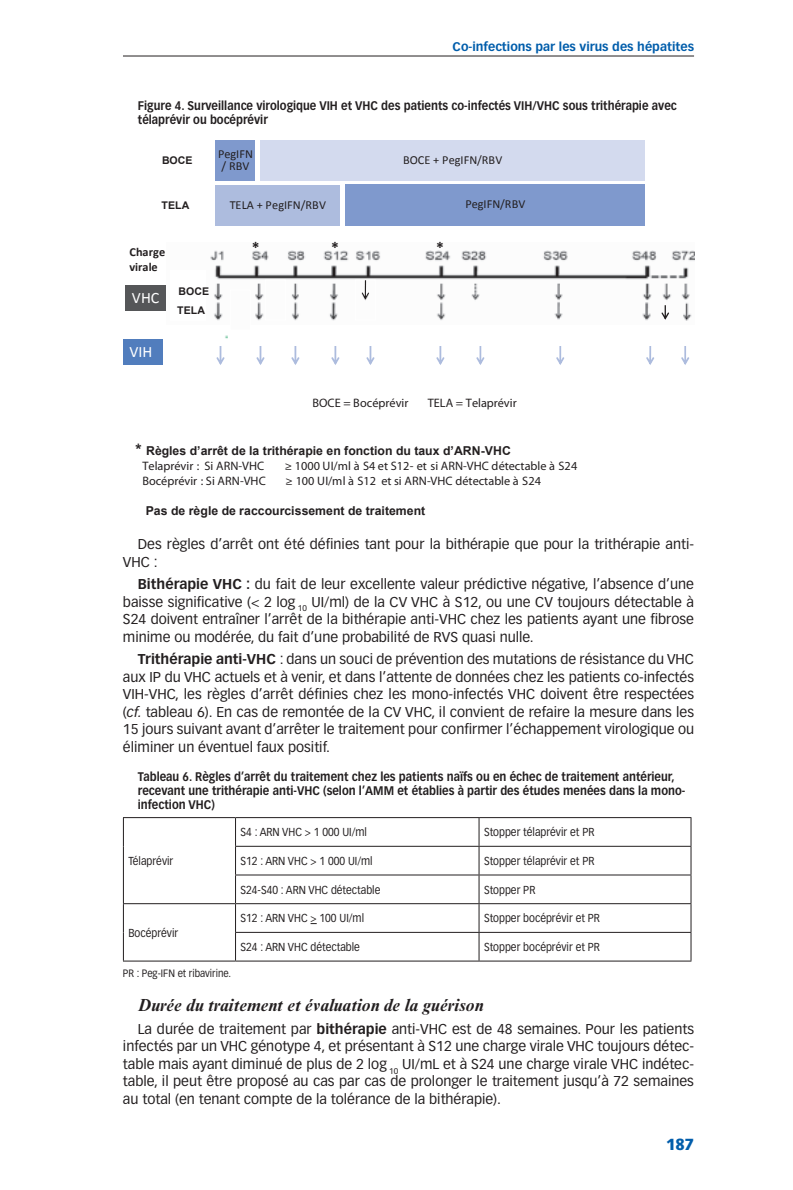
<style>
.page{position:relative;width:793px;height:1190px;background:#fff}
.page>*{position:absolute;margin:0;border:0;box-sizing:border-box;transform-origin:0 0}
.t1{font:italic 700 17.5px "Times New Roman MT Std";color:#231f20}
.t2{font:15.92px "Calibri";letter-spacing:.005em;color:#fff}
.t3{font:700 15.92px "Calibri";color:#231f20}
.t4{font:900 15.75px "Vectora LT Std";color:#015dab}
.t5{font:14px/17.5px "Vectora LT Std";color:#231f20;text-align:justify}
.t6{font:700 12.25px/14px "Vectora LT Std";color:#231f20;scale:.9 1}
.t7{font:12.25px "Arial";color:#231f20}
.t8{font:700 12.25px/15.4px "Arial";color:#231f20}
.t9{font:12.25px/12.4px "Calibri";letter-spacing:.005em;color:#231f20}
.t10{font:700 12.25px "Vectora LT Std";color:#015dab}
.t11{font:700 12.25px/14.5px "Calibri";letter-spacing:.005em;color:#231f20}
.t12{font:11.38px "Vectora LT Std";color:#231f20;scale:.9 1}
.t13{font:10.5px "Vectora LT Std";color:#231f20;scale:.9 1}
.t14{font:700 10.5px/19.1px "Arial";color:#231f20}
.s1{font-size:15.92px}
.s2{font-weight:400}
.s3{font-weight:700}
.s4{font-style:italic}
</style>
<div class="page">
<hr style="left:123px;top:56px;width:570px;height:1px;background:#231f20">
<hr style="left:235px;top:874px;width:244px;height:1px;background:#231f20">
<hr style="left:479px;top:874px;width:212px;height:1px;background:#231f20">
<hr style="left:235px;top:903px;width:244px;height:1px;background:#231f20">
<hr style="left:479px;top:903px;width:212px;height:1px;background:#231f20">
<hr style="left:235px;top:932px;width:244px;height:1px;background:#231f20">
<hr style="left:479px;top:932px;width:212px;height:1px;background:#231f20">
<svg style="left:478px;top:818px;width:1px;height:142px"></svg>
<hr style="left:235px;top:960px;width:244px;height:1px;background:#231f20">
<hr style="left:479px;top:960px;width:212px;height:1px;background:#231f20">
<hr style="left:235px;top:817px;width:244px;height:1px;background:#231f20">
<hr style="left:479px;top:817px;width:212px;height:1px;background:#231f20">
<svg style="left:690px;top:818px;width:1px;height:142px"></svg>
<hr style="left:235px;top:846px;width:244px;height:1px;background:#231f20">
<hr style="left:479px;top:846px;width:212px;height:1px;background:#231f20">
<hr style="left:123px;top:817px;width:112px;height:1px;background:#231f20">
<hr style="left:123px;top:903px;width:112px;height:1px;background:#231f20">
<svg style="left:123px;top:818px;width:1px;height:142px"></svg>
<svg style="left:235px;top:818px;width:1px;height:142px"></svg>
<hr style="left:123px;top:960px;width:112px;height:1px;background:#231f20">
<div style="left:125px;top:285px;width:48px;height:26px;background:#555658"></div>
<div style="left:123px;top:339px;width:40px;height:26px;background:#517dbd"></div>
<svg style="left:216px;top:346px;width:8px;height:19px"></svg>
<svg style="left:256px;top:346px;width:8px;height:19px"></svg>
<svg style="left:291px;top:346px;width:8px;height:19px"></svg>
<svg style="left:366px;top:346px;width:8px;height:19px"></svg>
<svg style="left:331px;top:346px;width:9px;height:19px"></svg>
<svg style="left:436px;top:346px;width:8px;height:19px"></svg>
<svg style="left:476px;top:346px;width:8px;height:19px"></svg>
<svg style="left:556px;top:346px;width:8px;height:19px"></svg>
<svg style="left:646px;top:346px;width:8px;height:19px"></svg>
<svg style="left:681px;top:346px;width:8px;height:19px"></svg>
<div style="left:215px;top:185px;width:125px;height:40px;background:#adbcde"></div>
<div style="left:345px;top:184px;width:300px;height:41px;background:#7f99cd"></div>
<div style="left:260px;top:140px;width:385px;height:40px;background:#d3daee"></div>
<div style="left:215px;top:140px;width:40px;height:40px;background:#7f99cd"></div>
<img style="left:166px;top:250px;width:527px;height:89px">
<svg style="left:661px;top:305px;width:7px;height:15px"></svg>
<div style="left:170px;top:270px;width:35px;height:50px;background:#fff"></div>
<div style="left:230px;top:290px;width:20px;height:40px;background:#fcfcfc"></div>
<div style="left:265px;top:280px;width:20px;height:40px;background:#fcfcfc"></div>
<div style="left:355px;top:280px;width:20px;height:40px;background:#fcfcfc"></div>
<svg style="left:361px;top:280px;width:8px;height:19px"></svg>
<p class="t10" style="left:452px;top:39px;width:243px">Co-infections par les virus des hépatites</p>
<p class="t6" style="left:138px;top:99px;width:600px">Figure 4. Surveillance virologique VIH et VHC des patients co-infectés VIH/VHC sous trithérapie avec télaprévir ou bocéprévir</p>
<p class="t14" style="left:162px;top:151px;width:32px">BOCE</p>
<p class="t14" style="left:161px;top:196px;width:29px">TELA</p>
<p class="t9" style="left:218px;top:147px;width:36px">PegIFN / RBV</p>
<p class="t9" style="left:403px;top:154px;width:101px">BOCE + PegIFN/RBV</p>
<p class="t9" style="left:229px;top:199px;width:98px">TELA + PegIFN/RBV</p>
<p class="t9" style="left:465px;top:198px;width:61px">PegIFN/RBV</p>
<p class="t11" style="left:129px;top:245px;width:37px">Charge virale</p>
<p class="t2" style="left:132px;top:288px;width:29px">VHC</p>
<p class="t14" style="left:177px;top:282px;width:34px">BOCE<br>TELA</p>
<p class="t3" style="left:252px;top:237px;width:9px">*</p>
<p class="t3" style="left:331px;top:238px;width:9px">*</p>
<p class="t3" style="left:436px;top:237px;width:9px">*</p>
<p class="t2" style="left:129px;top:342px;width:24px">VIH</p>
<p class="t7" style="left:312px;top:395px;width:97px">BOCE = Bocéprévir</p>
<p class="t7" style="left:427px;top:395px;width:90px">TELA = Telaprévir</p>
<p class="t8" style="left:142px;top:443px;width:370px;text-indent:-7px"><span class="s1">*</span> Règles d’arrêt de la trithérapie en fonction du taux d’ARN-VHC<br><span class="s2">Telaprévir : Si ARN-VHC</span></p>
<p class="t7" style="left:284px;top:459px;width:294px">≥ 1000 UI/ml à S4 et S12- et si ARN-VHC détectable à S24</p>
<p class="t7" style="left:142px;top:473px;width:125px">Bocéprévir : Si ARN-VHC</p>
<p class="t7" style="left:285px;top:473px;width:257px">≥ 100 UI/ml à S12 et si ARN-VHC détectable à S24</p>
<p class="t8" style="left:146px;top:503px;width:281px">Pas de règle de raccourcissement de traitement</p>
<p class="t5" style="left:123px;top:535px;width:572px;text-indent:15px">Des règles d’arrêt ont été définies tant pour la bithérapie que pour la trithérapie anti-<br>VHC :</p>
<p class="t5" style="left:123px;top:575px;width:572px;text-indent:15px"><span class="s3">Bithérapie VHC :</span> du fait de leur excellente valeur prédictive négative, l’absence d’une baisse significative (&lt; 2 log <sub>10</sub> UI/ml) de la CV VHC à S12, ou une CV toujours détectable à S24 doivent entraîner l’arrêt de la bithérapie anti-VHC chez les patients ayant une fibrose minime ou modérée, du fait d’une probabilité de RVS quasi nulle.</p>
<p class="t5" style="left:123px;top:650px;width:572px;text-indent:15px"><span class="s3">Trithérapie anti-VHC</span> : dans un souci de prévention des mutations de résistance du VHC aux IP du VHC actuels et à venir, et dans l’attente de données chez les patients co-infectés VIH-VHC, les règles d’arrêt définies chez les mono-infectés VHC doivent être respectées (<span class="s4">cf.</span> tableau 6). En cas de remontée de la CV VHC, il convient de refaire la mesure dans les 15 jours suivant avant d’arrêter le traitement pour confirmer l’échappement virologique ou éliminer un éventuel faux positif.</p>
<p class="t6" style="left:138px;top:769px;width:609px">Tableau 6. Règles d’arrêt du traitement chez les patients naïfs ou en échec de traitement antérieur, recevant une trithérapie anti-VHC (selon l’AMM et établies à partir des études menées dans la mono&shy;infection VHC)</p>
<p class="t12" style="left:128px;top:854px;width:51px">Télaprévir</p>
<p class="t12" style="left:128px;top:926px;width:57px">Bocéprévir</p>
<p class="t12" style="left:240px;top:825px;width:142px">S4 : ARN VHC &gt; 1 000 UI/ml</p>
<p class="t12" style="left:484px;top:825px;width:124px">Stopper télaprévir et PR</p>
<p class="t12" style="left:240px;top:854px;width:148px">S12 : ARN VHC &gt; 1 000 UI/ml</p>
<p class="t12" style="left:484px;top:854px;width:124px">Stopper télaprévir et PR</p>
<p class="t12" style="left:240px;top:883px;width:157px">S24-S40 : ARN VHC détectable</p>
<p class="t12" style="left:484px;top:883px;width:59px">Stopper PR</p>
<p class="t12" style="left:240px;top:911px;width:139px">S12 : ARN VHC &gt; 100 UI/ml</p>
<p class="t12" style="left:484px;top:911px;width:130px">Stopper bocéprévir et PR</p>
<p class="t12" style="left:240px;top:940px;width:134px">S24 : ARN VHC détectable</p>
<p class="t12" style="left:484px;top:940px;width:130px">Stopper bocéprévir et PR</p>
<p class="t13" style="left:123px;top:967px;width:121px">PR : Peg-IFN et ribavirine.</p>
<p class="t1" style="left:138px;top:995px;width:347px">Durée du traitement et évaluation de la guérison</p>
<p class="t5" style="left:123px;top:1020px;width:572px;text-indent:15px">La durée de traitement par <span class="s3">bithérapie</span> anti-VHC est de 48 semaines. Pour les patients infectés par un VHC génotype 4, et présentant à S12 une charge virale VHC toujours détec&shy;table mais ayant diminué de plus de 2 log <sub>10</sub> UI/mL et à S24 une charge virale VHC indétec&shy;table, il peut être proposé au cas par cas de prolonger le traitement jusqu’à 72 semaines au total (en tenant compte de la tolérance de la bithérapie).</p>
<p class="t4" style="left:665px;top:1134px;width:29px">187</p>
</div>
